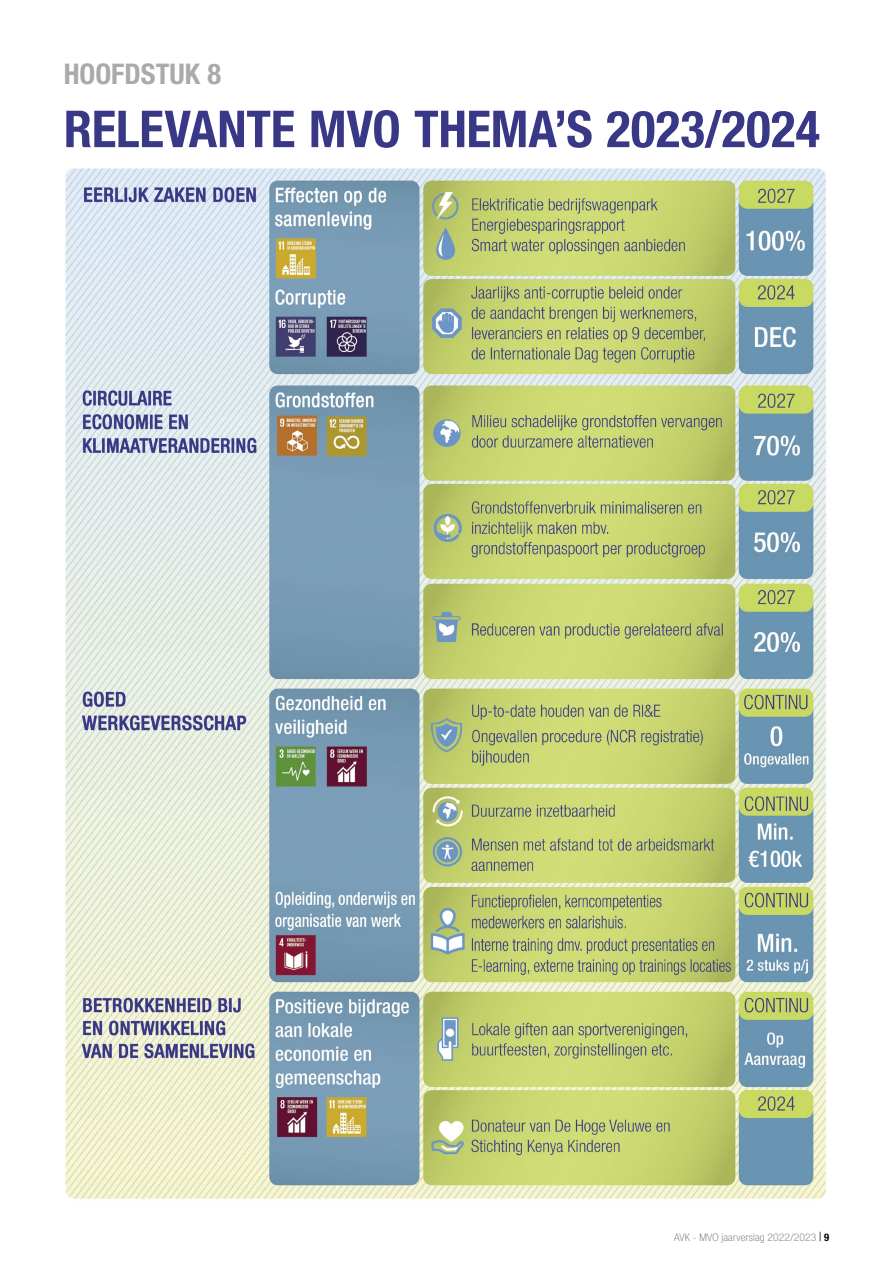
<style>
.page{position:relative;width:893px;height:1263px;background:#fff}
.page>*{position:absolute;margin:0;border:0;box-sizing:border-box;transform-origin:0 0}
.t1{font:700 condensed 51px "Helvetica Neue LT Pro";color:#393887}
.t2{font:700 condensed 28.5px "Helvetica Neue LT Pro";color:#aaa}
.t3{font:100 condensed 10.5px "Helvetica Neue LT Pro";letter-spacing:.02em;color:#636363;scale:1.1 1}
.s1{font-family:"Times New Roman";font-weight:700;font-stretch:normal;color:#000}
.s2{font-weight:700;color:#000}
</style>
<div class="page">
<img style="left:65px;top:168px;width:761px;height:1031px">
<h2 class="t2" style="left:64px;top:57px;width:159px">HOOFDSTUK 8</h2>
<h1 class="t1" style="left:64px;top:98px;width:758px">RELEVANTE MVO THEMA’S 2023/2024</h1>
<p class="t3" style="left:674px;top:1231px;width:143px">AVK - MVO jaarverslag 2022/2023 <span class="s1">|</span> <span class="s2">9</span></p>
</div>
